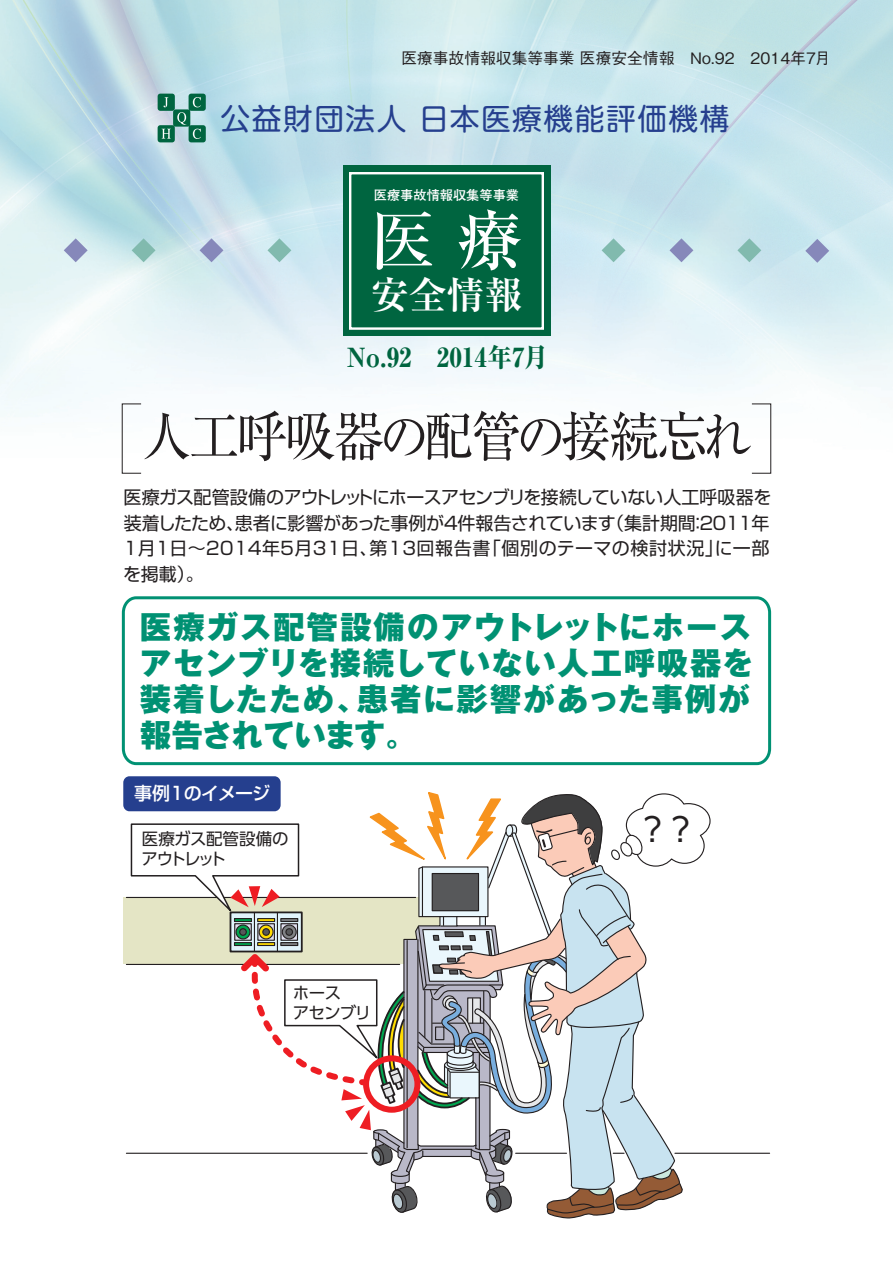
<style>
.page{position:relative;width:893px;height:1263px;background:#fff}
.page>*{position:absolute;margin:0;border:0;box-sizing:border-box;transform-origin:0 0}
.t1{font:65.4px "Ryumin Pro Medium 90 msp RKSJ H";color:#fff}
.t2{font:54px "Ryumin Pro Regular 90 msp RKSJ H";letter-spacing:-.05em;color:#231f20;scale:.93 1}
.t3{font:37.95px "Ryumin Pro Bold 90 msp RKSJ H";color:#fff}
.t4{font:32.85px "UD Shin Go Pro Regular 90 msp RKSJ H";color:#231f20}
.t5{font:31.5px/36px "Gothic MB101 Pro Heavy 90 msp RKSJ H";letter-spacing:.05em;color:#009173}
.t6{font:29.85px "Shin M Go Pro Regular 90 msp RKSJ H";letter-spacing:.05em;color:#253f8e}
.t7{font:26.4px "Ryumin Pro Heavy 90 msp RKSJ H";color:#006540;scale:.95 1}
.t8{font:18px/25.5px "Shin Go Pro Regular 90 msp RKSJ H";letter-spacing:.005em;color:#231f20;text-align:justify}
.t9{font:18px "Shin Go Pro Medium 90 msp RKSJ H";letter-spacing:-.03em;color:#fff}
.t10{font:16.5px/19.8px "UD Shin Go Pro Regular 90 msp RKSJ H";letter-spacing:-.04em;color:#231f20}
.t11{font:15.75px "Gothic BBB Pro Medium 90 msp RKSJ H";color:#231f20}
.t12{font:13.2px "Futo Go B101 Pro Bold 90 msp RKSJ H";color:#fff}
</style>
<div class="page">
<img style="left:0;top:0;width:893px;height:1154px">
<div style="left:342px;top:166px;width:208px;height:170px;background:#006540"></div>
<div style="left:349px;top:172px;width:195px;height:158px;border:2px solid #fff"></div>
<svg style="left:602px;top:238px;width:23px;height:24px"></svg>
<svg style="left:669px;top:238px;width:24px;height:24px"></svg>
<svg style="left:805px;top:239px;width:24px;height:24px"></svg>
<svg style="left:737px;top:238px;width:24px;height:24px"></svg>
<svg style="left:132px;top:238px;width:24px;height:24px"></svg>
<svg style="left:200px;top:238px;width:23px;height:24px"></svg>
<svg style="left:64px;top:238px;width:24px;height:24px"></svg>
<svg style="left:267px;top:238px;width:24px;height:24px"></svg>
<svg style="left:158px;top:94px;width:48px;height:48px;background:#5b9c8b"></svg>
<svg style="left:120px;top:595px;width:652px;height:172px"></svg>
<div style="left:123px;top:776px;width:158px;height:35px;background:#253f8e;border-radius:6px"></div>
<hr style="left:675px;top:1153px;width:94px;height:1px;background:#231f20">
<svg style="left:125px;top:791px;width:586px;height:428px"></svg>
<p class="t11" style="left:401px;top:52px;width:431px">医療事故情報収集等事業 医療安全情報　No.92　2014年7月</p>
<h3 class="t6" style="left:221px;top:107px;width:511px">公益財団法人 日本医療機能評価機構</h3>
<p class="t12" style="left:374px;top:190px;width:147px">医療事故情報収集等事業</p>
<h1 class="t1" style="left:370px;top:216px;width:154px">医 療</h1>
<h3 class="t3" style="left:371px;top:281px;width:153px">安全情報</h3>
<h3 class="t7" style="left:347px;top:347px;width:214px">No.92　2014年7月</h3>
<h2 class="t2" style="left:141px;top:416px;width:658px">人工呼吸器の配管の接続忘れ</h2>
<p class="t8" style="left:121px;top:487px;width:651px">医療ガス配管設備のアウトレットにホースアセンブリを接続していない人工呼吸器を装着したため、患者に影響があった事例が4件報告されています（集計期間：２０１１年１月１日～２０１４年５月31日、第13回報告書「個別のテーマの検討状況」に一部を掲載）。</p>
<h3 class="t5" style="left:140px;top:614px;width:615px">医療ガス配管設備のアウトレットにホースアセンブリを接続していない人工呼吸器を装着したため、患者に影響があった事例が報告されています。</h3>
<p class="t9" style="left:134px;top:786px;width:138px">事例1のイメージ</p>
<h3 class="t4" style="left:636px;top:818px;width:62px">？？</h3>
<p class="t10" style="left:141px;top:831px;width:149px">医療ガス配管設備のアウトレット</p>
<p class="t10" style="left:293px;top:985px;width:80px">ホース<br>アセンブリ</p>
</div>
